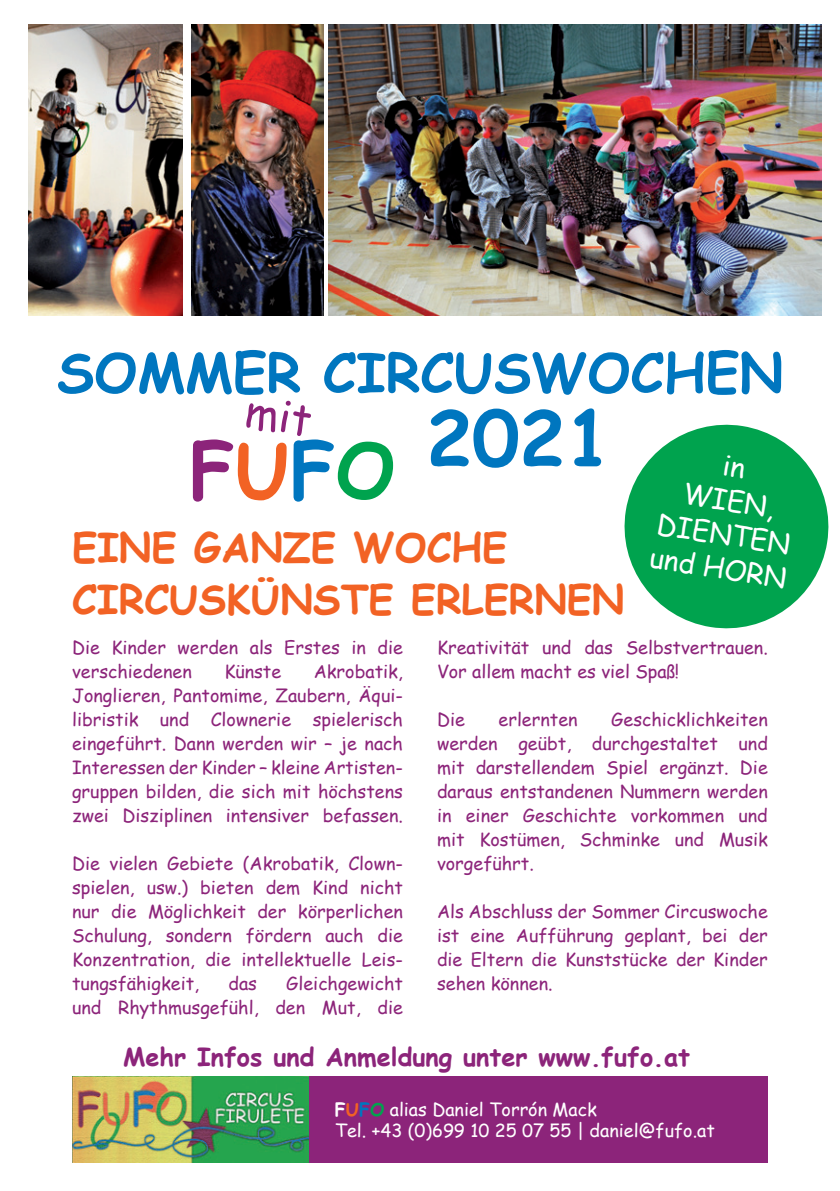
<style>
.page{position:relative;width:840px;height:1191px;background:#fff}
.page>*{position:absolute;margin:0;border:0;box-sizing:border-box;transform-origin:0 0}
.t1{font:700 76px "Comic Sans MS";color:#0076bf}
.t2{font:700 54px "Comic Sans MS";color:#0076bf}
.t3{font:700 40px "Comic Sans MS";color:#f26224}
.t4{font:28px/34px "Comic Sans MS";color:#fff;text-align:center}
.t5{font:700 25.2px "Comic Sans MS";color:#8c247a}
.t6{font:18px/24px "Comic Sans MS";color:#8c247a;text-align:justify}
.t7{font:18px/21.6px "Comic Sans MS";color:#fff}
.s1{font-weight:700}
.s2{font-weight:700;color:#f26224}
.s3{font-weight:700;color:#0076bf}
.s4{font-weight:700;color:#00a34e}
</style>
<div class="page">
<img style="left:72px;top:1076px;width:237px;height:86px">
<div style="left:309px;top:1076px;width:458px;height:86px;background:#8c247a"></div>
<svg style="left:624px;top:424px;width:205px;height:205px;fill:#00a34e"></svg>
<svg style="left:193px;top:401px;width:200px;height:100px"></svg>
<img style="left:328px;top:24px;width:493px;height:291px">
<img style="left:28px;top:24px;width:154px;height:291px">
<img style="left:192px;top:24px;width:131px;height:291px">
<h2 class="t2" style="left:57px;top:333px;width:727px">SOMMER CIRCUSWOCHEN</h2>
<h1 class="t1" style="left:426px;top:382px;width:187px">2021</h1>
<h3 class="t4" style="left:670px;top:439px;width:136px;rotate:9deg">in<br>WIEN,<br>DIENTEN</h3>
<h3 class="t3" style="left:72px;top:518px;width:436px">EINE GANZE WOCHE</h3>
<h3 class="t4" style="left:652px;top:539px;width:139px;rotate:9deg">und HORN</h3>
<h3 class="t3" style="left:72px;top:570px;width:553px">CIRCUSKÜNSTE ERLERNEN</h3>
<p class="t6" style="left:72px;top:634px;width:332px">Die Kinder werden als Erstes in die verschiedenen</p>
<p class="t6" style="left:437px;top:634px;width:332px">Kreativität und das Selbstvertrauen.<br>Vor allem macht es viel Spaß!</p>
<p class="t6" style="left:437px;top:706px;width:29px">Die</p>
<p class="t6" style="left:498px;top:706px;width:81px">erlernten</p>
<p class="t6" style="left:72px;top:658px;width:332px;text-indent:241px">Akrobatik, Jonglieren, Pantomime, Zaubern, Äqui&shy;libristik und Clownerie spielerisch eingeführt. Dann werden wir – je nach Interessen der Kinder – kleine Artisten&shy;gruppen bilden, die sich mit höchstens zwei Disziplinen intensiver befassen.</p>
<p class="t6" style="left:72px;top:850px;width:332px">Die vielen Gebiete (Akrobatik, Clown&shy;spielen, usw.) bieten dem Kind nicht nur die Möglichkeit der körperlichen Schulung, sondern fördern auch die Konzentration, die intellektuelle Leis&shy;tungsfähigkeit,</p>
<p class="t6" style="left:224px;top:658px;width:58px">Künste</p>
<p class="t6" style="left:437px;top:706px;width:332px;text-indent:174px">Geschicklichkeiten werden geübt, durchgestaltet und mit darstellendem Spiel ergänzt. Die daraus entstandenen Nummern werden in einer Geschichte vorkommen und mit Kostümen, Schminke und Musik vorgeführt.</p>
<p class="t6" style="left:437px;top:898px;width:332px">Als Abschluss der Sommer Circuswoche ist eine Aufführung geplant, bei der die Eltern die Kunststücke der Kinder sehen können.</p>
<p class="t6" style="left:72px;top:970px;width:332px;text-align:right">Gleichgewicht<br>und Rhythmusgefühl, den Mut, die</p>
<p class="t6" style="left:228px;top:970px;width:30px">das</p>
<h3 class="t5" style="left:123px;top:1037px;width:568px">Mehr Infos und Anmeldung unter www.fufo.at</h3>
<p class="t7" style="left:334px;top:1097px;width:381px"><span class="s1">F</span><span class="s2">U</span><span class="s3">F</span><span class="s4">O</span> alias Daniel Torrón Mack<br>Tel. +43 (0)699 10 25 07 55 | daniel@fufo.at</p>
</div>
